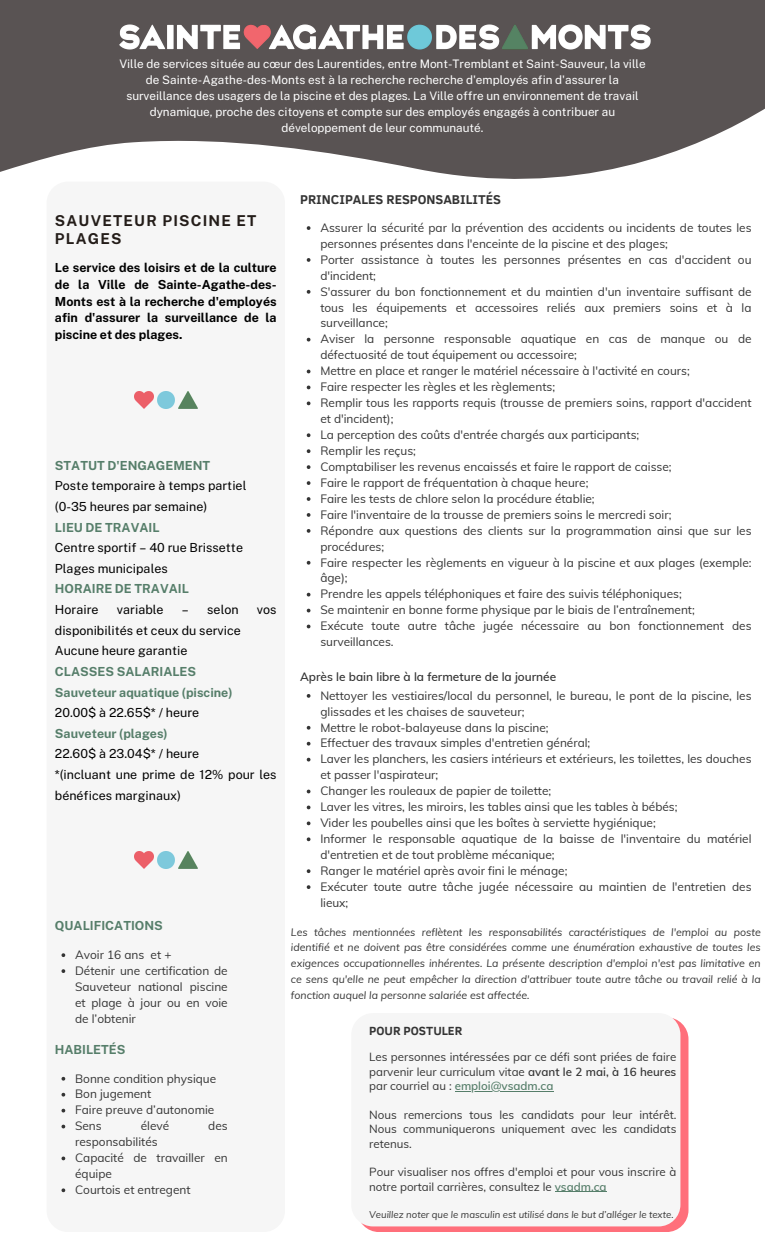
<style>
.page{position:relative;width:765px;height:1260px;background:#fff}
.page>*{position:absolute;margin:0;border:0;box-sizing:border-box;transform-origin:0 0}
.t1{font:700 15px/17.8px "Public Sans";letter-spacing:.08em;color:#241d19}
.t2{font:700 13.12px "Clear Sans";color:#343434}
.t3{font:12.5px/20.6px "Public Sans";color:#000}
.t4{font:700 12.5px/16.9px "Public Sans";color:#000;text-align:justify}
.t5{font:700 12.5px "Public Sans";color:#567e6a}
.t6{font:700 12.12px "Clear Sans";color:#343434}
.t7{font:11.88px/16px "Muli";color:#343434}
.t8{font:600 11.88px "Muli";color:#343434}
.t9{font:11.75px/16px "Public Sans";color:#fff;text-align:center}
.t10{font:11.5px/14.4px "Muli";color:#343434;text-align:justify}
.t11{font:italic 10.62px/15.9px "Muli";color:#343434;text-align:justify}
.t12{font:italic 9.62px "Muli";color:#343434}
.s1{font-weight:700;color:#567e6a}
.s2{font-weight:600}
.s3{font-weight:600;color:#567e6a}
</style>
<div class="page">
<div style="left:47px;top:182px;width:238px;height:1050px;background:#f6f6f6;border-radius:21px"></div>
<img style="left:134px;top:391px;width:20px;height:17px">
<img style="left:158px;top:391px;width:16px;height:17px">
<img style="left:179px;top:391px;width:18px;height:17px">
<svg style="left:0;top:0;width:765px;height:179px;background:#726c6c"></svg>
<img style="left:115px;top:19px;width:539px;height:36px">
<svg style="left:307px;top:226px;width:3px;height:4px"></svg>
<svg style="left:307px;top:258px;width:3px;height:4px"></svg>
<svg style="left:307px;top:290px;width:3px;height:4px"></svg>
<svg style="left:307px;top:338px;width:3px;height:4px"></svg>
<svg style="left:307px;top:433px;width:3px;height:4px"></svg>
<svg style="left:307px;top:449px;width:3px;height:4px"></svg>
<svg style="left:307px;top:465px;width:3px;height:4px"></svg>
<svg style="left:307px;top:481px;width:3px;height:4px"></svg>
<svg style="left:307px;top:497px;width:3px;height:4px"></svg>
<svg style="left:307px;top:513px;width:3px;height:4px"></svg>
<svg style="left:307px;top:529px;width:3px;height:4px"></svg>
<svg style="left:307px;top:561px;width:3px;height:4px"></svg>
<svg style="left:307px;top:593px;width:3px;height:4px"></svg>
<svg style="left:307px;top:694px;width:3px;height:4px"></svg>
<svg style="left:307px;top:726px;width:3px;height:4px"></svg>
<svg style="left:307px;top:742px;width:3px;height:4px"></svg>
<svg style="left:307px;top:758px;width:3px;height:4px"></svg>
<svg style="left:307px;top:837px;width:3px;height:4px"></svg>
<svg style="left:307px;top:869px;width:3px;height:4px"></svg>
<svg style="left:307px;top:885px;width:3px;height:4px"></svg>
<img style="left:134px;top:852px;width:20px;height:17px">
<img style="left:158px;top:852px;width:16px;height:17px">
<img style="left:179px;top:852px;width:18px;height:17px">
<svg style="left:62px;top:953px;width:3px;height:4px"></svg>
<svg style="left:62px;top:969px;width:3px;height:4px"></svg>
<div style="left:357px;top:1017px;width:331px;height:215px;background:linear-gradient(to right,#ff717d,#ff717d);border-radius:22px"></div>
<div style="left:351px;top:1013px;width:329px;height:213px;background:#f6f6f6;border-radius:22px"></div>
<hr style="left:455px;top:1091px;width:98px;height:1px;background:#567e6a">
<hr style="left:555px;top:1192px;width:52px;height:1px;background:#567e6a">
<svg style="left:62px;top:1077px;width:3px;height:4px"></svg>
<svg style="left:62px;top:1093px;width:3px;height:4px"></svg>
<svg style="left:62px;top:1109px;width:3px;height:4px"></svg>
<svg style="left:62px;top:1188px;width:3px;height:4px"></svg>
<h3 class="t9" style="left:119px;top:56px;width:528px">Ville de services située au cœur des Laurentides, entre Mont-Tremblant et Saint-Sauveur, la ville de Sainte-Agathe-des-Monts est à la recherche recherche d'employés afin d'assurer la surveillance des usagers de la piscine et des plages. La Ville offre un environnement de travail dynamique, proche des citoyens et compte sur des employés engagés à contribuer au développement de leur communauté.</h3>
<h1 class="t1" style="left:55px;top:212px;width:203px">SAUVETEUR PISCINE ET<br>PLAGES</h1>
<h2 class="t4" style="left:55px;top:259px;width:223px">Le service des loisirs et de la culture de la Ville de Sainte-Agathe-des-Monts est à la recherche d'employés afin d'assurer la surveillance de la piscine et des plages.</h2>
<p class="t3" style="left:55px;top:455px;width:193px"><span class="s1">STATUT D'ENGAGEMENT<br></span>Poste temporaire à temps partiel (0-35 heures par semaine)<br><span class="s1">LIEU DE TRAVAIL<br></span>Centre sportif – 40 rue Brissette<br>Plages municipales<br><span class="s1">HORAIRE DE TRAVAIL<br></span>Horaire</p>
<p class="t3" style="left:117px;top:599px;width:48px">variable</p>
<p class="t3" style="left:182px;top:599px;width:58px">– selon</p>
<p class="t3" style="left:257px;top:599px;width:21px">vos</p>
<p class="t3" style="left:55px;top:620px;width:223px">disponibilités et ceux du service<br>Aucune heure garantie<br><span class="s1">CLASSES SALARIALES<br>Sauveteur aquatique (piscine)<br></span>20.00$ à 22.65$* / heure<br><span class="s1">Sauveteur (plages)<br></span>22.60$ à 23.04$* / heure<br>*(incluant une prime de 12% pour les bénéfices marginaux)</p>
<p class="t5" style="left:55px;top:918px;width:109px">QUALIFICATIONS</p>
<p class="t7" style="left:75px;top:946px;width:98px">Avoir 16 ans et +</p>
<p class="t7" style="left:75px;top:962px;width:154px;text-align:justify">Détenir une certification de Sauveteur national piscine et plage à jour ou en voie de l’obtenir</p>
<p class="t5" style="left:55px;top:1042px;width:72px">HABILETÉS</p>
<p class="t7" style="left:75px;top:1070px;width:143px">Bonne condition physique</p>
<p class="t7" style="left:75px;top:1086px;width:78px">Bon jugement</p>
<p class="t7" style="left:75px;top:1102px;width:141px">Faire preuve d’autonomie</p>
<p class="t7" style="left:75px;top:1118px;width:28px">Sens</p>
<p class="t7" style="left:141px;top:1118px;width:30px">élevé</p>
<p class="t7" style="left:208px;top:1118px;width:21px">des</p>
<p class="t7" style="left:75px;top:1134px;width:84px">responsabilités</p>
<p class="t7" style="left:75px;top:1150px;width:154px">Capacité de travailler en équipe</p>
<p class="t7" style="left:75px;top:1182px;width:117px">Courtois et entregent</p>
<p class="t2" style="left:300px;top:190px;width:202px">PRINCIPALES RESPONSABILITÉS</p>
<p class="t7" style="left:320px;top:219px;width:433px">Assurer la sécurité par la prévention des accidents ou incidents de toutes les personnes présentes dans l'enceinte de la piscine et des plages;</p>
<p class="t7" style="left:320px;top:251px;width:433px">Porter assistance à toutes les personnes présentes en cas d'accident ou d'incident;</p>
<p class="t7" style="left:320px;top:283px;width:433px;text-align:justify">S'assurer du bon fonctionnement et du maintien d'un inventaire suffisant de tous les équipements et accessoires reliés aux premiers soins et à la surveillance;</p>
<h4 class="t7" style="left:320px;top:331px;width:433px">Aviser la personne responsable aquatique en cas de manque ou de défectuosité de tout équipement ou accessoire;</h4>
<p class="t7" style="left:320px;top:363px;width:371px">Mettre en place et ranger le matériel nécessaire à l'activité en cours;</p>
<p class="t7" style="left:320px;top:379px;width:236px">Faire respecter les règles et les règlements;</p>
<p class="t7" style="left:320px;top:395px;width:433px">Remplir tous les rapports requis (trousse de premiers soins, rapport d'accident et d'incident);</p>
<h2 class="t7" style="left:320px;top:427px;width:321px">La perception des coûts d'entrée chargés aux participants;</h2>
<p class="t7" style="left:320px;top:442px;width:97px">Remplir les reçus;</p>
<p class="t7" style="left:320px;top:458px;width:353px">Comptabiliser les revenus encaissés et faire le rapport de caisse;</p>
<h2 class="t7" style="left:320px;top:474px;width:270px">Faire le rapport de fréquentation à chaque heure;</h2>
<p class="t7" style="left:320px;top:490px;width:276px">Faire les tests de chlore selon la procédure établie;</p>
<p class="t7" style="left:320px;top:506px;width:353px">Faire l'inventaire de la trousse de premiers soins le mercredi soir;</p>
<p class="t7" style="left:320px;top:522px;width:433px">Répondre aux questions des clients sur la programmation ainsi que sur les procédures;</p>
<p class="t7" style="left:320px;top:554px;width:433px">Faire respecter les règlements en vigueur à la piscine et aux plages (exemple: âge);</p>
<p class="t7" style="left:320px;top:586px;width:363px">Prendre les appels téléphoniques et faire des suivis téléphoniques;</p>
<p class="t7" style="left:320px;top:602px;width:376px">Se maintenir en bonne forme physique par le biais de l’entraînement;</p>
<p class="t7" style="left:320px;top:618px;width:433px">Exécute toute autre tâche jugée nécessaire au bon fonctionnement des surveillances.</p>
<p class="t8" style="left:300px;top:669px;width:258px">Après le bain libre à la fermeture de la journée</p>
<p class="t7" style="left:320px;top:687px;width:433px">Nettoyer les vestiaires/local du personnel, le bureau, le pont de la piscine, les glissades et les chaises de sauveteur;</p>
<p class="t7" style="left:320px;top:719px;width:230px">Mettre le robot-balayeuse dans la piscine;</p>
<p class="t7" style="left:320px;top:735px;width:272px">Effectuer des travaux simples d'entretien général;</p>
<p class="t7" style="left:320px;top:751px;width:433px">Laver les planchers, les casiers intérieurs et extérieurs, les toilettes, les douches et passer l'aspirateur;</p>
<p class="t7" style="left:320px;top:783px;width:232px">Changer les rouleaux de papier de toilette;</p>
<p class="t7" style="left:320px;top:799px;width:359px">Laver les vitres, les miroirs, les tables ainsi que les tables à bébés;</p>
<p class="t7" style="left:320px;top:815px;width:337px">Vider les poubelles ainsi que les boîtes à serviette hygiénique;</p>
<p class="t7" style="left:320px;top:831px;width:433px">Informer le responsable aquatique de la baisse de l'inventaire du matériel d'entretien et de tout problème mécanique;</p>
<p class="t7" style="left:320px;top:862px;width:249px">Ranger le matériel après avoir fini le ménage;</p>
<p class="t7" style="left:320px;top:878px;width:433px">Exécuter toute autre tâche jugée nécessaire au maintien de l'entretien des lieux;</p>
<p class="t11" style="left:291px;top:924px;width:471px">Les tâches mentionnées reflètent les responsabilités caractéristiques de l'emploi au poste identifié et ne doivent pas être considérées comme une énumération exhaustive de toutes les exigences occupationnelles inhérentes. La présente description d'emploi n'est pas limitative en ce sens qu'elle ne peut empêcher la direction d'attribuer toute autre tâche ou travail relié à la fonction auquel la personne salariée est affectée.</p>
<p class="t6" style="left:369px;top:1022px;width:95px">POUR POSTULER</p>
<h3 class="t10" style="left:369px;top:1050px;width:309px">Les personnes intéressées par ce défi sont priées de faire parvenir leur curriculum vitae <span class="s2">avant le 2 mai, à 16 heures </span>par courriel au : <span class="s3">emploi@vsadm.ca</span></h3>
<p class="t10" style="left:369px;top:1107px;width:309px">Nous remercions tous les candidats pour leur intérêt.<br>Nous communiquerons uniquement avec les candidats retenus.</p>
<p class="t10" style="left:369px;top:1165px;width:309px">Pour visualiser nos offres d'emploi et pour vous inscrire à notre portail carrières, consultez le <span class="s3">vsadm.ca</span></p>
<p class="t12" style="left:369px;top:1208px;width:306px">Veuillez noter que le masculin est utilisé dans le but d’alléger le texte.</p>
</div>
